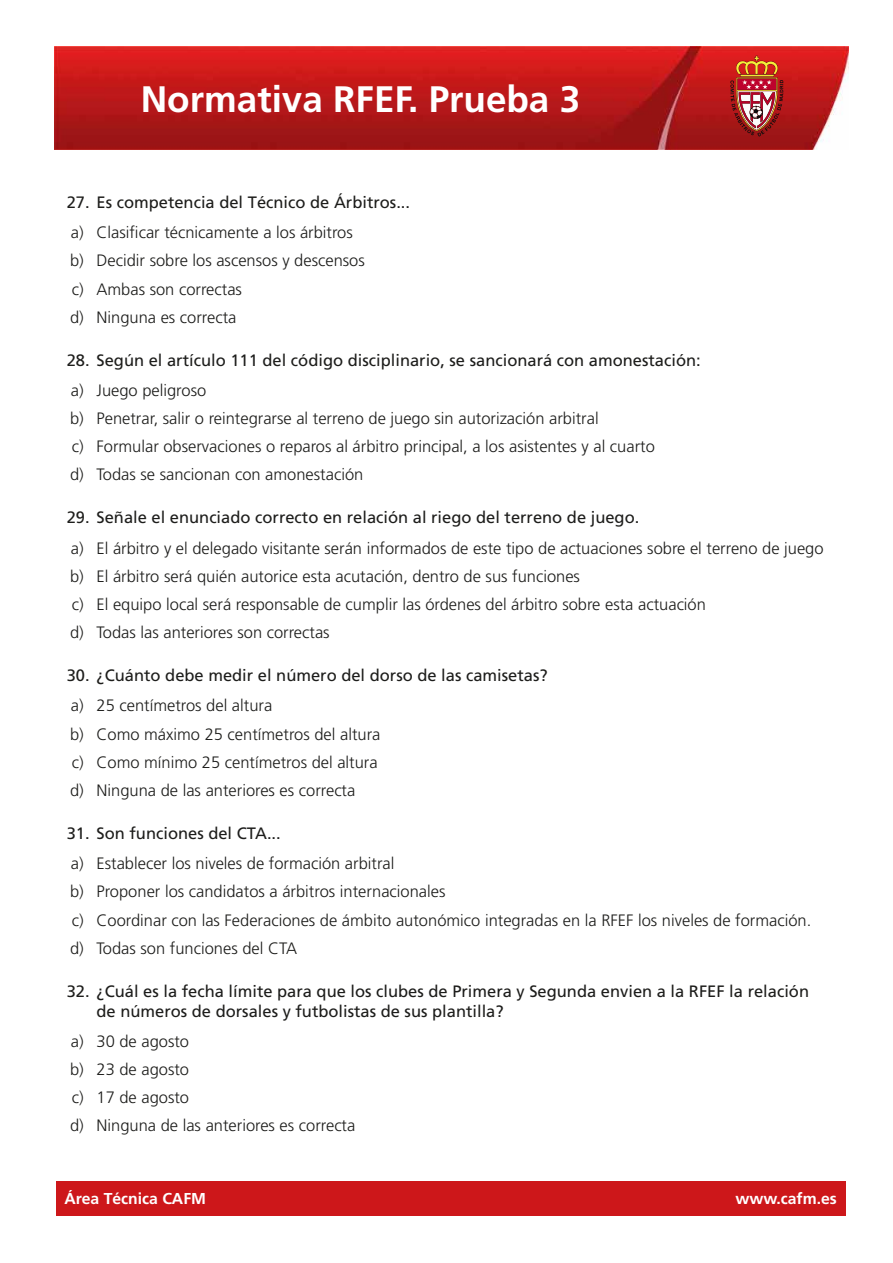
<style>
.page{position:relative;width:893px;height:1263px;background:#fff}
.page>*{position:absolute;margin:0;border:0;box-sizing:border-box;transform-origin:0 0}
.t1{font:700 36.9px "Frutiger";color:#fff}
.t2{font:300 16.5px/28.2px "Frutiger";color:#1d1d1b}
.t3{font:16.5px/19.8px "Frutiger";color:#1d1d1b}
.t4{font:700 15.75px "Frutiger";color:#fff}
</style>
<div class="page">
<img style="left:54px;top:46px;width:795px;height:103px">
<div style="left:56px;top:1181px;width:789px;height:34px;background:#cd171a"></div>
<svg style="left:730px;top:56px;width:53px;height:81px;background:#b5463d"></svg>
<h1 class="t1" style="left:141px;top:78px;width:441px">Normativa RFEF. Prueba 3</h1>
<p class="t3" style="left:67px;top:192px;width:345px">27. Es competencia del Técnico de Árbitros...</p>
<p class="t2" style="left:70px;top:219px;width:296px">a) Clasificar técnicamente a los árbitros b) Decidir sobre los ascensos y descensos c) Ambas son correctas<br>d) Ninguna es correcta</p>
<p class="t3" style="left:67px;top:350px;width:635px">28. Según el artículo 111 del código disciplinario, se sancionará con amonestación:</p>
<p class="t2" style="left:70px;top:376px;width:586px">a) Juego peligroso<br>b) Penetrar, salir o reintegrarse al terreno de juego sin autorización arbitral<br>c) Formular observaciones o reparos al árbitro principal, a los asistentes y al cuarto d) Todas se sancionan con amonestación</p>
<p class="t3" style="left:67px;top:508px;width:574px">29. Señale el enunciado correcto en relación al riego del terreno de juego.</p>
<p class="t2" style="left:70px;top:534px;width:755px">a) El árbitro y el delegado visitante serán informados de este tipo de actuaciones sobre el terreno de juego b) El árbitro será quién autorice esta acutación, dentro de sus funciones<br>c) El equipo local será responsable de cumplir las órdenes del árbitro sobre esta actuación<br>d) Todas las anteriores son correctas</p>
<p class="t3" style="left:67px;top:666px;width:482px">30. ¿Cuánto debe medir el número del dorso de las camisetas?</p>
<p class="t2" style="left:70px;top:692px;width:312px">a) 25 centímetros del altura<br>b) Como máximo 25 centímetros del altura c) Como mínimo 25 centímetros del altura d) Ninguna de las anteriores es correcta</p>
<p class="t3" style="left:67px;top:823px;width:216px">31. Son funciones del CTA...</p>
<p class="t2" style="left:70px;top:850px;width:743px">a) Establecer los niveles de formación arbitral<br>b) Proponer los candidatos a árbitros internacionales<br>c) Coordinar con las Federaciones de ámbito autonómico integradas en la RFEF los niveles de formación. d) Todas son funciones del CTA</p>
<p class="t3" style="left:97px;top:981px;width:714px;text-indent:-30px">32. ¿Cuál es la fecha límite para que los clubes de Primera y Segunda envien a la RFEF la relación de números de dorsales y futbolistas de sus plantilla?</p>
<p class="t2" style="left:70px;top:1027px;width:287px">a) 30 de agosto<br>b) 23 de agosto<br>c) 17 de agosto<br>d) Ninguna de las anteriores es correcta</p>
<p class="t4" style="left:65px;top:1189px;width:143px">Área Técnica CAFM</p>
<p class="t4" style="left:735px;top:1189px;width:103px">www.cafm.es</p>
</div>
